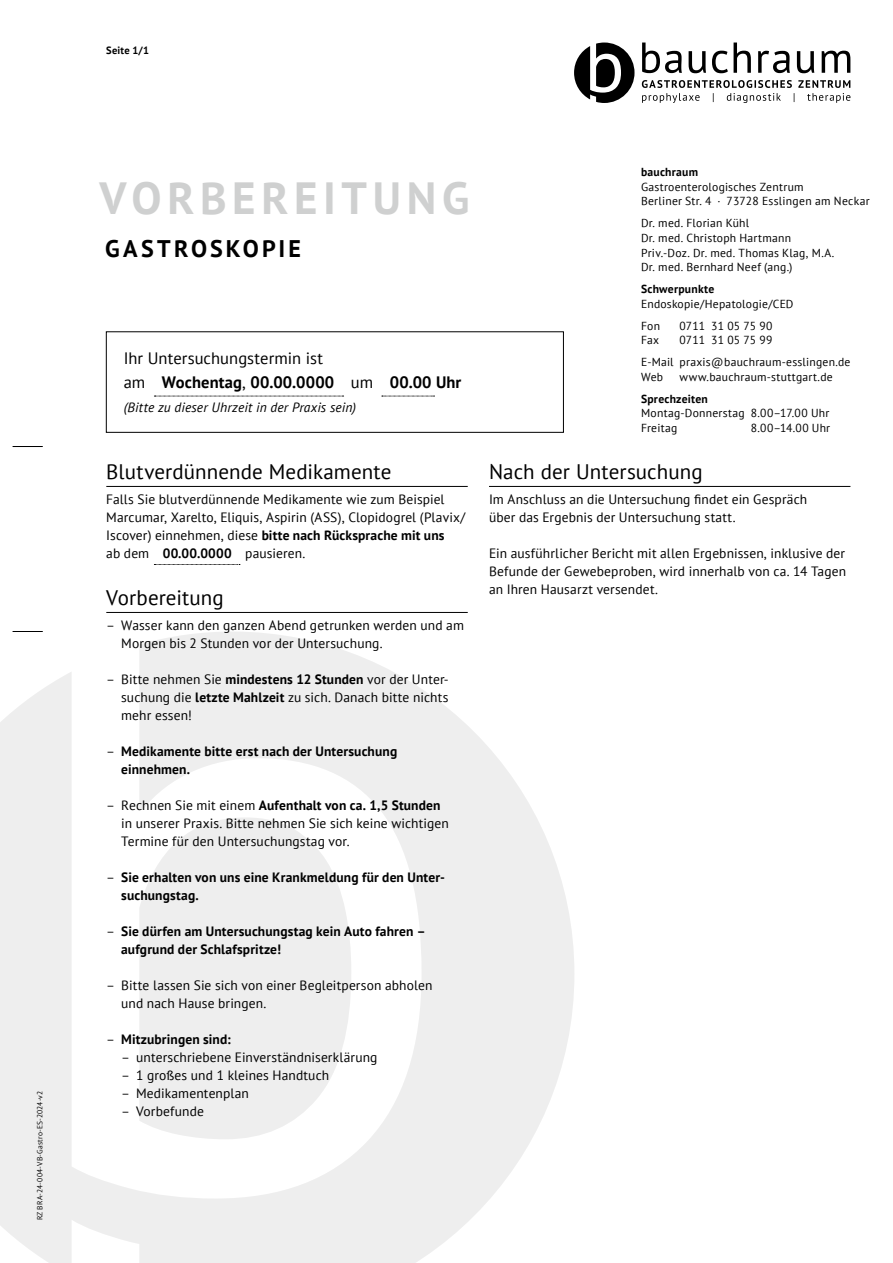
<style>
.page{position:relative;width:893px;height:1263px;background:#fff}
.page>*{position:absolute;margin:0;border:0;box-sizing:border-box;transform-origin:0 0}
.t1{font:700 45px "PT Sans";letter-spacing:.125em;color:#cfd0d0}
.t2{font:700 24px "PT Sans";letter-spacing:.13em;color:#000}
.t3{font:21px "PT Sans";letter-spacing:.005em;color:#000}
.t4{font:16.5px/24px "PT Sans";letter-spacing:.005em;color:#000}
.t5{font:13.5px/18px "PT Sans";letter-spacing:.01em;color:#000}
.t6{font:700 13.5px/18px "PT Sans";letter-spacing:.01em;color:#000}
.t7{font:italic 13.5px "PT Sans";letter-spacing:.01em;color:#000}
.t8{font:11.7px/14.5px "PT Sans";letter-spacing:.02em;color:#000}
.t9{font:700 11.7px "PT Sans";letter-spacing:.02em;color:#000}
.t10{font:700 10.5px "PT Sans";letter-spacing:.015em;color:#000}
.t11{font:7.5px "PT Sans";letter-spacing:.03em;color:#000}
.s1{font-weight:700}
.s2{font-weight:400}
</style>
<div class="page">
<svg style="left:0;top:631px;width:574px;height:632px;fill:#eee"></svg>
<svg style="left:642px;top:43px;width:208px;height:30px"></svg>
<svg style="left:642px;top:80px;width:208px;height:23px"></svg>
<svg style="left:574px;top:43px;width:60px;height:60px"></svg>
<hr style="left:13px;top:631px;width:30px;height:1px;background:#000">
<hr style="left:13px;top:446px;width:30px;height:1px;background:#000">
<div style="left:106px;top:331px;width:458px;height:102px;border:1px solid #000"></div>
<hr style="left:106px;top:486px;width:362px;height:1px;background:#000">
<hr style="left:106px;top:612px;width:362px;height:1px;background:#000">
<hr style="left:489px;top:486px;width:361px;height:1px;background:#000">
<svg style="left:154px;top:396px;width:190px;height:1px"></svg>
<svg style="left:382px;top:396px;width:53px;height:1px"></svg>
<svg style="left:154px;top:564px;width:86px;height:1px"></svg>
<p class="t11" style="left:35px;top:1220px;width:131px;rotate:-90deg">RZ BRA-24-004-VB-Gastro-ES-2024-v2</p>
<p class="t10" style="left:106px;top:43px;width:44px">Seite 1/1</p>
<h1 class="t1" style="left:100px;top:169px;width:371px">VORBEREITUNG</h1>
<h2 class="t2" style="left:105px;top:233px;width:197px">GASTROSKOPIE</h2>
<p class="t4" style="left:124px;top:346px;width:339px">Ihr Untersuchungstermin ist<br>am <span class="s1">Wochentag</span>, <span class="s1">00.00.0000</span> um <span class="s1">00.00 Uhr</span></p>
<p class="t7" style="left:124px;top:399px;width:234px">(Bitte zu dieser Uhrzeit in der Praxis sein)</p>
<h3 class="t3" style="left:106px;top:458px;width:287px">Blutverdünnende Medikamente</h3>
<p class="t5" style="left:106px;top:490px;width:361px">Falls Sie blutverdünnende Medikamente wie zum Beispiel Marcumar, Xarelto, Eliquis, Aspirin (ASS), Clopidogrel (Plavix/ Iscover) einnehmen, diese <span class="s1">bitte nach Rücksprache mit uns<br></span>ab dem <span class="s1">00.00.0000</span> pausieren.</p>
<h3 class="t3" style="left:106px;top:584px;width:119px">Vorbereitung</h3>
<p class="t5" style="left:121px;top:616px;width:344px;text-indent:-15px">– Wasser kann den ganzen Abend getrunken werden und am<br>Morgen bis 2 Stunden vor der Untersuchung.</p>
<p class="t5" style="left:121px;top:670px;width:329px;text-align:justify;text-indent:-15px">– Bitte nehmen Sie <span class="s1">mindestens 12 Stunden</span> vor der Unter&shy;suchung die <span class="s1">letzte Mahlzeit</span> zu sich. Danach bitte nichts mehr essen!</p>
<p class="t6" style="left:121px;top:742px;width:278px;text-indent:-15px"><span class="s2">–</span> Medikamente bitte erst nach der Untersuchung einnehmen.</p>
<p class="t5" style="left:121px;top:796px;width:329px;text-indent:-15px">– Rechnen Sie mit einem <span class="s1">Aufenthalt von ca. 1,5 Stunden </span>in unserer Praxis. Bitte nehmen Sie sich keine wichtigen<br>Termine für den Untersuchungstag vor.</p>
<p class="t6" style="left:121px;top:868px;width:325px;text-indent:-15px"><span class="s2">–</span> Sie erhalten von uns eine Krankmeldung für den Unter&shy;suchungstag.</p>
<p class="t6" style="left:121px;top:922px;width:306px;text-indent:-15px"><span class="s2">–</span> Sie dürfen am Untersuchungstag kein Auto fahren – aufgrund der Schlafspritze!</p>
<p class="t5" style="left:121px;top:976px;width:313px;text-indent:-15px">– Bitte lassen Sie sich von einer Begleitperson abholen und nach Hause bringen.</p>
<p class="t6" style="left:106px;top:1030px;width:126px"><span class="s2">–</span> Mitzubringen sind:</p>
<p class="t5" style="left:121px;top:1048px;width:258px">– unterschriebene Einverständniserklärung</p>
<p class="t5" style="left:121px;top:1066px;width:210px">– 1 großes und 1 kleines Handtuch</p>
<p class="t5" style="left:121px;top:1084px;width:129px">– Medikamentenplan</p>
<p class="t5" style="left:121px;top:1102px;width:84px">– Vorbefunde</p>
<p class="t9" style="left:641px;top:164px;width:58px">bauchraum</p>
<p class="t8" style="left:641px;top:179px;width:230px">Gastroenterologisches Zentrum<br>Berliner Str. 4 · 73728 Esslingen am Neckar</p>
<p class="t8" style="left:641px;top:216px;width:195px">Dr. med. Florian Kühl<br>Dr. med. Christoph Hartmann<br>Priv.-Doz. Dr. med. Thomas Klag, M.A.<br>Dr. med. Bernhard Neef (ang.)</p>
<p class="t9" style="left:641px;top:281px;width:75px">Schwerpunkte</p>
<p class="t8" style="left:641px;top:292px;width:154px;line-height:21.9px">Endoskopie/Hepatologie/CED<br>Fon</p>
<p class="t8" style="left:679px;top:318px;width:94px">0711 31 05 75 90</p>
<p class="t8" style="left:641px;top:329px;width:211px;line-height:21.9px;text-indent:38px">0711 31 05 75 99<br>E-Mail praxis@bauchraum-esslingen.de</p>
<p class="t8" style="left:641px;top:369px;width:24px">Web</p>
<p class="t8" style="left:679px;top:369px;width:155px">www.bauchraum-stuttgart.de</p>
<p class="t9" style="left:641px;top:391px;width:68px">Sprechzeiten</p>
<p class="t8" style="left:641px;top:406px;width:190px">Montag-Donnerstag 8.00–17.00 Uhr<br>Freitag</p>
<p class="t8" style="left:641px;top:333px;width:20px">Fax</p>
<p class="t8" style="left:751px;top:420px;width:81px">8.00–14.00 Uhr</p>
<h3 class="t3" style="left:489px;top:458px;width:215px">Nach der Untersuchung</h3>
<p class="t5" style="left:489px;top:490px;width:320px">Im Anschluss an die Untersuchung findet ein Gespräch über das Ergebnis der Untersuchung statt.</p>
<p class="t5" style="left:489px;top:544px;width:359px;text-align:justify">Ein ausführlicher Bericht mit allen Ergebnissen, inklusive der Befunde der Gewebeproben, wird innerhalb von ca. 14 Tagen an Ihren Hausarzt versendet.</p>
</div>
